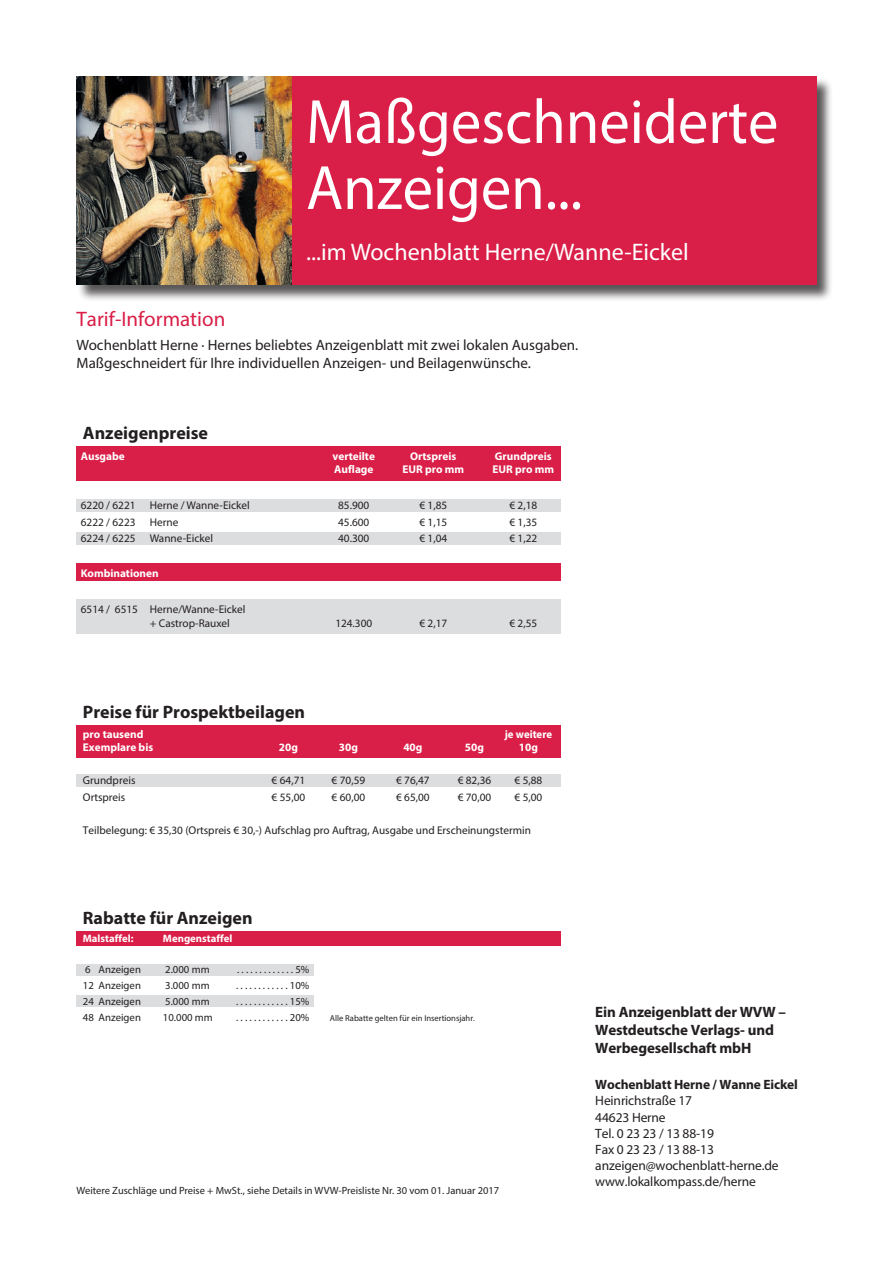
<style>
.page{position:relative;width:893px;height:1263px;background:#fff}
.page>*{position:absolute;margin:0;border:0;box-sizing:border-box;transform-origin:0 0}
.t1{font:63px/66px "Myriad Pro";color:#fff;scale:.96 1}
.t2{font:24px "Myriad Pro";color:#fff}
.t3{font:21px "Myriad Pro";color:#d91e47}
.t4{font:700 18px "Myriad Pro";color:#231f20}
.t5{font:15px "Myriad Pro";color:#231f20}
.t6{font:700 15px/18px "Myriad Pro";letter-spacing:-.01em;color:#231f20}
.t7{font:13.5px "Myriad Pro";letter-spacing:-.01em;color:#231f20}
.t8{font:700 13.5px "Myriad Pro";letter-spacing:-.01em;color:#231f20}
.t9{font:11.25px "Myriad Pro";color:#231f20}
.t10{font:700 11.25px "Myriad Pro";color:#fff}
.t11{font:700 11.25px "Myriad Pro";color:#fff;scale:.96 1}
.t12{font:10.65px "Myriad Pro";color:#231f20}
.t13{font:700 10.65px "Myriad Pro";color:#fff}
.t14{font:10.5px "Myriad Pro";color:#231f20}
.t15{font:8.55px "Myriad Pro";color:#231f20}
</style>
<div class="page">
<div style="left:77px;top:77px;width:756px;height:224px;background:#231f20;opacity:.75"></div>
<div style="left:77px;top:77px;width:739px;height:208px;background:#d91e47"></div>
<img style="left:77px;top:77px;width:214px;height:208px">
<div style="left:77px;top:499px;width:484px;height:13px;background:#dcdddf"></div>
<div style="left:77px;top:532px;width:484px;height:12px;background:#dcdddf"></div>
<div style="left:77px;top:446px;width:484px;height:34px;background:#d91e47"></div>
<div style="left:77px;top:600px;width:484px;height:34px;background:#dcdddf"></div>
<div style="left:77px;top:563px;width:484px;height:18px;background:#d91e47"></div>
<div style="left:77px;top:964px;width:237px;height:12px;background:#dcdddf"></div>
<div style="left:77px;top:995px;width:237px;height:12px;background:#dcdddf"></div>
<div style="left:77px;top:931px;width:484px;height:14px;background:#d91e47"></div>
<div style="left:77px;top:774px;width:484px;height:13px;background:#dcdddf"></div>
<div style="left:77px;top:726px;width:484px;height:32px;background:#d91e47"></div>
<p class="t1" style="left:306px;top:88px;width:493px">Maßgeschneiderte<br>Anzeigen...</p>
<p class="t2" style="left:306px;top:237px;width:384px">...im Wochenblatt Herne/Wanne-Eickel</p>
<p class="t3" style="left:77px;top:306px;width:150px">Tarif-Information</p>
<p class="t5" style="left:77px;top:336px;width:503px">Wochenblatt Herne · Hernes beliebtes Anzeigenblatt mit zwei lokalen Ausgaben.</p>
<p class="t5" style="left:77px;top:354px;width:456px">Maßgeschneidert für Ihre individuellen Anzeigen- und Beilagenwünsche.</p>
<p class="t4" style="left:83px;top:421px;width:127px">Anzeigenpreise</p>
<p class="t10" style="left:81px;top:448px;width:46px">Ausgabe</p>
<p class="t10" style="left:333px;top:448px;width:44px">verteilte</p>
<p class="t10" style="left:410px;top:448px;width:48px">Ortspreis</p>
<p class="t10" style="left:495px;top:448px;width:58px">Grundpreis</p>
<p class="t10" style="left:334px;top:462px;width:41px">Auflage</p>
<p class="t10" style="left:402px;top:462px;width:63px">EUR pro mm</p>
<p class="t10" style="left:492px;top:462px;width:63px">EUR pro mm</p>
<p class="t9" style="left:81px;top:498px;width:56px">6220 / 6221</p>
<p class="t9" style="left:150px;top:498px;width:102px">Herne / Wanne-Eickel</p>
<p class="t9" style="left:338px;top:498px;width:33px">85.900</p>
<p class="t9" style="left:419px;top:498px;width:29px">€ 1,85</p>
<p class="t9" style="left:509px;top:498px;width:29px">€ 2,18</p>
<p class="t9" style="left:81px;top:515px;width:56px">6222 / 6223</p>
<p class="t9" style="left:150px;top:515px;width:30px">Herne</p>
<p class="t9" style="left:338px;top:515px;width:33px">45.600</p>
<p class="t9" style="left:419px;top:515px;width:29px">€ 1,15</p>
<p class="t9" style="left:509px;top:515px;width:29px">€ 1,35</p>
<p class="t9" style="left:81px;top:531px;width:56px">6224 / 6225</p>
<p class="t9" style="left:150px;top:531px;width:65px">Wanne-Eickel</p>
<p class="t9" style="left:338px;top:531px;width:33px">40.300</p>
<p class="t9" style="left:419px;top:531px;width:29px">€ 1,04</p>
<p class="t9" style="left:509px;top:531px;width:29px">€ 1,22</p>
<p class="t10" style="left:81px;top:565px;width:79px">Kombinationen</p>
<p class="t9" style="left:81px;top:603px;width:166px">6514 / 6515 Herne/Wanne-Eickel</p>
<p class="t9" style="left:150px;top:616px;width:82px">+ Castrop-Rauxel</p>
<p class="t9" style="left:335px;top:616px;width:38px">124.300</p>
<p class="t9" style="left:419px;top:616px;width:29px">€ 2,17</p>
<p class="t9" style="left:509px;top:616px;width:29px">€ 2,55</p>
<p class="t4" style="left:83px;top:700px;width:224px">Preise für Prospektbeilagen</p>
<p class="t10" style="left:83px;top:727px;width:62px">pro tausend</p>
<p class="t11" style="left:505px;top:727px;width:51px">je weitere</p>
<p class="t10" style="left:83px;top:740px;width:72px">Exemplare bis</p>
<p class="t10" style="left:279px;top:740px;width:21px">20g</p>
<p class="t10" style="left:339px;top:740px;width:21px">30g</p>
<p class="t10" style="left:403px;top:740px;width:21px">40g</p>
<p class="t10" style="left:465px;top:740px;width:21px">50g</p>
<p class="t10" style="left:519px;top:740px;width:21px">10g</p>
<p class="t9" style="left:83px;top:774px;width:54px">Grundpreis</p>
<p class="t9" style="left:272px;top:774px;width:35px">€ 64,71</p>
<p class="t9" style="left:332px;top:774px;width:35px">€ 70,59</p>
<p class="t9" style="left:396px;top:774px;width:35px">€ 76,47</p>
<p class="t9" style="left:458px;top:774px;width:35px">€ 82,36</p>
<p class="t9" style="left:515px;top:774px;width:29px">€ 5,88</p>
<p class="t9" style="left:83px;top:790px;width:44px">Ortspreis</p>
<p class="t9" style="left:272px;top:790px;width:35px">€ 55,00</p>
<p class="t9" style="left:332px;top:790px;width:35px">€ 60,00</p>
<p class="t9" style="left:396px;top:790px;width:35px">€ 65,00</p>
<p class="t9" style="left:458px;top:790px;width:35px">€ 70,00</p>
<p class="t9" style="left:515px;top:790px;width:29px">€ 5,00</p>
<p class="t9" style="left:83px;top:823px;width:450px">Teilbelegung: € 35,30 (Ortspreis € 30,-) Aufschlag pro Auftrag, Ausgabe und Erscheinungstermin</p>
<p class="t4" style="left:83px;top:906px;width:171px">Rabatte für Anzeigen</p>
<p class="t13" style="left:83px;top:931px;width:52px">Malstaffel:</p>
<p class="t13" style="left:163px;top:931px;width:71px">Mengenstaffel</p>
<p class="t12" style="left:85px;top:963px;width:57px">6 Anzeigen</p>
<p class="t12" style="left:165px;top:963px;width:46px">2.000 mm</p>
<p class="t12" style="left:237px;top:963px;width:74px">. . . . . . . . . . . . . 5%</p>
<p class="t12" style="left:83px;top:979px;width:60px">12 Anzeigen</p>
<p class="t12" style="left:165px;top:979px;width:46px">3.000 mm</p>
<p class="t12" style="left:236px;top:979px;width:75px">. . . . . . . . . . . . 10%</p>
<p class="t12" style="left:83px;top:995px;width:60px">24 Anzeigen</p>
<p class="t12" style="left:165px;top:995px;width:46px">5.000 mm</p>
<p class="t12" style="left:236px;top:995px;width:75px">. . . . . . . . . . . . 15%</p>
<p class="t12" style="left:83px;top:1010px;width:60px">48 Anzeigen</p>
<p class="t12" style="left:163px;top:1010px;width:51px">10.000 mm</p>
<p class="t12" style="left:236px;top:1010px;width:75px">. . . . . . . . . . . . 20%</p>
<p class="t15" style="left:330px;top:1012px;width:147px">Alle Rabatte gelten für ein Insertionsjahr.</p>
<p class="t14" style="left:77px;top:1184px;width:424px">Weitere Zuschläge und Preise + MwSt., siehe Details in WVW-Preisliste Nr. 30 vom 01. Januar 2017</p>
<p class="t6" style="left:595px;top:1002px;width:192px">Ein Anzeigenblatt der WVW –<br>Westdeutsche Verlags- und<br>Werbegesellschaft mbH</p>
<p class="t8" style="left:595px;top:1076px;width:204px">Wochenblatt Herne / Wanne Eickel</p>
<p class="t7" style="left:595px;top:1092px;width:98px">Heinrichstraße 17</p>
<p class="t7" style="left:595px;top:1109px;width:72px">44623 Herne</p>
<p class="t7" style="left:595px;top:1125px;width:120px">Tel. 0 23 23 / 13 88-19</p>
<p class="t7" style="left:595px;top:1141px;width:120px">Fax 0 23 23 / 13 88-13</p>
<p class="t7" style="left:595px;top:1157px;width:185px">anzeigen@wochenblatt-herne.de</p>
<p class="t7" style="left:595px;top:1173px;width:162px">www.lokalkompass.de/herne</p>
</div>
